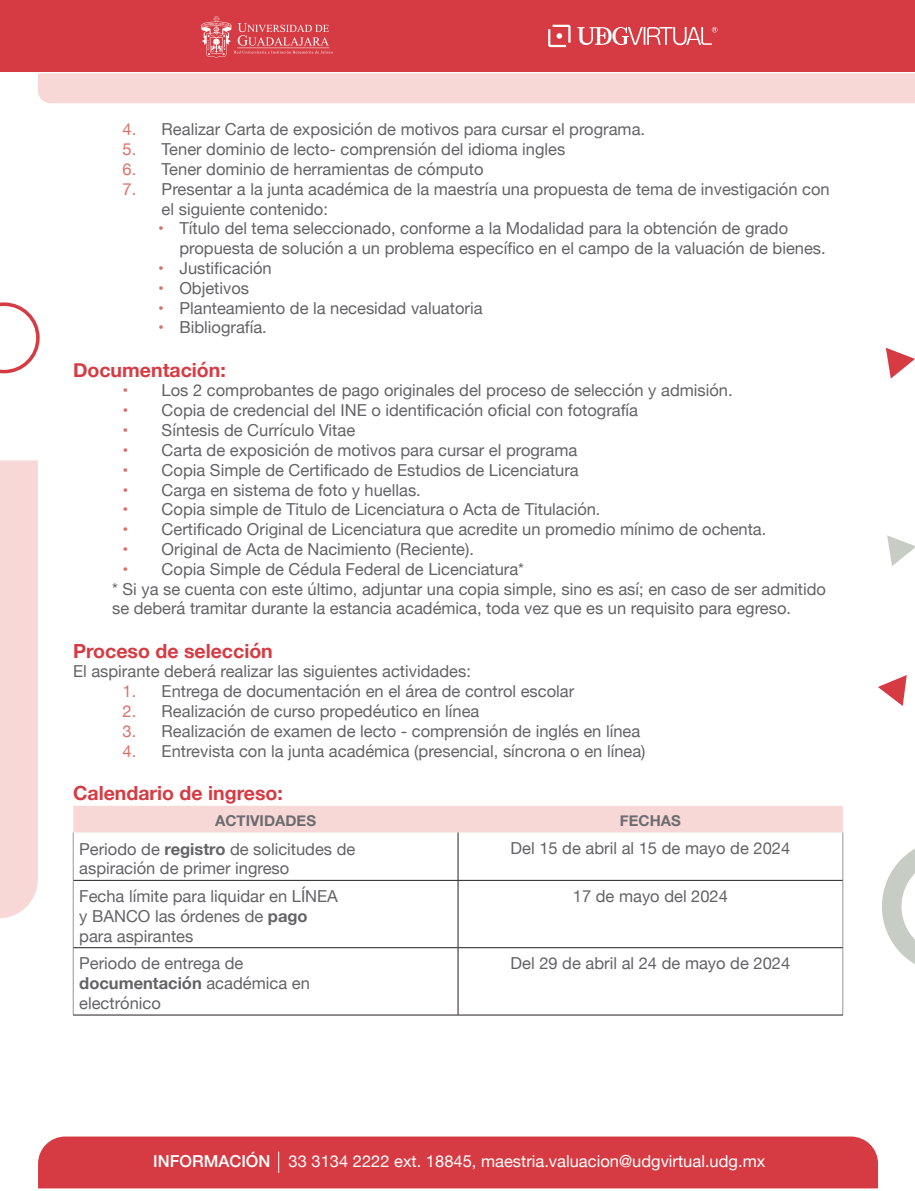
<style>
.page{position:relative;width:915px;height:1191px;background:#fff}
.page>*{position:absolute;margin:0;border:0;box-sizing:border-box;transform-origin:0 0}
.t1{font:700 19.5px "Helvetica Neue";color:#d63b43}
.t2{font:16.5px/19.8px "Helvetica Neue";color:#636366}
.t3{font:16.5px "Helvetica Neue";color:#fff}
.t4{font:700 15px "Helvetica Neue";color:#6c6d70}
.s1{color:#de6f64}
.s2{font-weight:700}
.s3{font-weight:500}
</style>
<div class="page">
<div style="left:0;top:0;width:914px;height:71px;background:#d63b43"></div>
<div style="left:38px;top:73px;width:876px;height:30px;background:#f8d8d6"></div>
<svg style="left:882px;top:849px;width:32px;height:115px"></svg>
<svg style="left:0;top:302px;width:40px;height:71px"></svg>
<div style="left:0;top:460px;width:38px;height:458px;background:#f8d8d6"></div>
<svg style="left:886px;top:348px;width:28px;height:30px"></svg>
<svg style="left:887px;top:535px;width:27px;height:31px"></svg>
<svg style="left:878px;top:675px;width:28px;height:31px"></svg>
<svg style="left:201px;top:16px;width:132px;height:42px"></svg>
<svg style="left:548px;top:25px;width:22px;height:22px"></svg>
<svg style="left:577px;top:27px;width:140px;height:19px"></svg>
<div style="left:38px;top:1136px;width:839px;height:52px;background:#d63b43"></div>
<svg style="left:278px;top:1151px;width:1px;height:21px"></svg>
<div style="left:73px;top:806px;width:769px;height:26px;background:#f8d8d7"></div>
<hr style="left:73px;top:832px;width:1px;height:48px;background:#939598">
<hr style="left:842px;top:832px;width:1px;height:48px;background:#939598">
<hr style="left:73px;top:880px;width:1px;height:67px;background:#939598">
<hr style="left:842px;top:880px;width:1px;height:67px;background:#939598">
<hr style="left:73px;top:947px;width:1px;height:67px;background:#939598">
<hr style="left:842px;top:947px;width:1px;height:67px;background:#939598">
<hr style="left:457px;top:832px;width:1px;height:48px;background:#231f20">
<hr style="left:73px;top:880px;width:385px;height:1px;background:#231f20">
<hr style="left:458px;top:880px;width:384px;height:1px;background:#231f20">
<hr style="left:457px;top:880px;width:1px;height:67px;background:#231f20">
<hr style="left:73px;top:947px;width:385px;height:1px;background:#231f20">
<hr style="left:458px;top:947px;width:384px;height:1px;background:#231f20">
<hr style="left:457px;top:948px;width:1px;height:66px;background:#231f20">
<hr style="left:73px;top:1014px;width:385px;height:1px;background:#231f20">
<hr style="left:458px;top:1014px;width:384px;height:1px;background:#231f20">
<p class="t2" style="left:122px;top:121px;width:524px"><span class="s1">4.</span> Realizar Carta de exposición de motivos para cursar el programa.</p>
<p class="t2" style="left:122px;top:140px;width:444px"><span class="s1">5.</span> Tener dominio de lecto- comprensión del idioma ingles</p>
<p class="t2" style="left:122px;top:160px;width:362px"><span class="s1">6.</span> Tener dominio de herramientas de cómputo</p>
<p class="t2" style="left:161px;top:180px;width:669px;text-indent:-39px"><span class="s1">7.</span> Presentar a la junta académica de la maestría una propuesta de tema de investigación con el siguiente contenido:</p>
<p class="t2" style="left:179px;top:220px;width:647px;text-indent:-21px"><span class="s1">•</span> Título del tema seleccionado, conforme a la Modalidad para la obtención de grado propuesta de solución a un problema específico en el campo de la valuación de bienes.</p>
<p class="t2" style="left:158px;top:259px;width:115px"><span class="s1">•</span> Justificación</p>
<p class="t2" style="left:158px;top:279px;width:92px"><span class="s1">•</span> Objetivos</p>
<p class="t2" style="left:158px;top:299px;width:326px"><span class="s1">•</span> Planteamiento de la necesidad valuatoria</p>
<p class="t2" style="left:158px;top:319px;width:110px"><span class="s1">•</span> Bibliografía.</p>
<p class="t1" style="left:73px;top:354px;width:154px">Documentación:</p>
<p class="t2" style="left:122px;top:382px;width:611px"><span class="s1">•</span> Los 2 comprobantes de pago originales del proceso de selección y admisión.</p>
<p class="t2" style="left:122px;top:401px;width:517px"><span class="s1">•</span> Copia de credencial del INE o identificación oficial con fotografía</p>
<p class="t2" style="left:122px;top:421px;width:234px"><span class="s1">•</span> Síntesis de Currículo Vitae</p>
<p class="t2" style="left:122px;top:441px;width:456px"><span class="s1">•</span> Carta de exposición de motivos para cursar el programa</p>
<p class="t2" style="left:122px;top:461px;width:457px"><span class="s1">•</span> Copia Simple de Certificado de Estudios de Licenciatura</p>
<p class="t2" style="left:122px;top:481px;width:300px"><span class="s1">•</span> Carga en sistema de foto y huellas.</p>
<p class="t2" style="left:122px;top:500px;width:479px"><span class="s1">•</span> Copia simple de Titulo de Licenciatura o Acta de Titulación.</p>
<p class="t2" style="left:122px;top:520px;width:645px"><span class="s1">•</span> Certificado Original de Licenciatura que acredite un promedio mínimo de ochenta.</p>
<p class="t2" style="left:122px;top:540px;width:353px"><span class="s1">•</span> Original de Acta de Nacimiento (Reciente).</p>
<p class="t2" style="left:112px;top:560px;width:715px;text-indent:10px"><span class="s1">•</span> Copia Simple de Cédula Federal de Licenciatura*<br>* Si ya se cuenta con este último, adjuntar una copia simple, sino es así; en caso de ser admitido se deberá tramitar durante la estancia académica, toda vez que es un requisito para egreso.</p>
<p class="t1" style="left:73px;top:635px;width:201px">Proceso de selección</p>
<p class="t2" style="left:73px;top:662px;width:399px">El aspirante deberá realizar las siguientes actividades:</p>
<p class="t2" style="left:122px;top:682px;width:453px"><span class="s1">1.</span> Entrega de documentación en el área de control escolar</p>
<p class="t2" style="left:122px;top:702px;width:358px"><span class="s1">2.</span> Realización de curso propedéutico en línea</p>
<p class="t2" style="left:122px;top:722px;width:519px"><span class="s1">3.</span> Realización de examen de lecto - comprensión de inglés en línea</p>
<p class="t2" style="left:122px;top:742px;width:524px"><span class="s1">4.</span> Entrevista con la junta académica (presencial, síncrona o en línea)</p>
<p class="t1" style="left:73px;top:777px;width:211px">Calendario de ingreso:</p>
<p class="t4" style="left:215px;top:809px;width:102px">ACTIVIDADES</p>
<p class="t4" style="left:619px;top:809px;width:62px">FECHAS</p>
<p class="t2" style="left:79px;top:839px;width:277px">Periodo de <span class="s2">registro</span> de solicitudes de aspiración de primer ingreso</p>
<p class="t2" style="left:510px;top:839px;width:281px">Del 15 de abril al 15 de mayo de 2024</p>
<p class="t2" style="left:79px;top:887px;width:260px">Fecha límite para liquidar en LÍNEA y BANCO las órdenes de <span class="s2">pago </span>para aspirantes</p>
<p class="t2" style="left:572px;top:887px;width:157px">17 de mayo del 2024</p>
<p class="t2" style="left:79px;top:954px;width:232px">Periodo de entrega de <span class="s2">documentación</span> académica en electrónico</p>
<p class="t2" style="left:510px;top:954px;width:281px">Del 29 de abril al 24 de mayo de 2024</p>
<p class="t3" style="left:153px;top:1149px;width:613px"><span class="s3">INFORMACIÓN</span> 33 3134 2222 ext. 18845, maestria.valuacion@udgvirtual.udg.mx</p>
</div>
